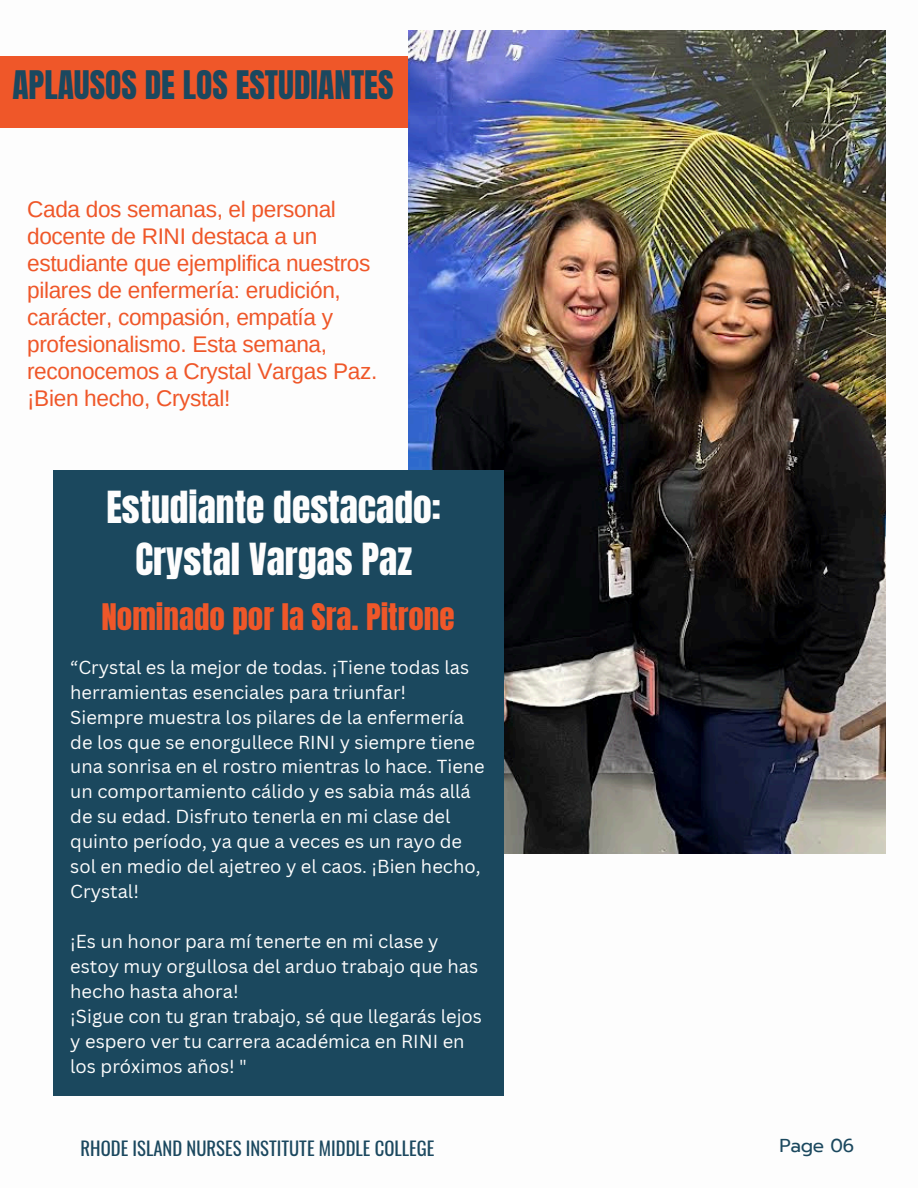
<style>
.page{position:relative;width:918px;height:1188px;background:#fff}
.page>*{position:absolute;margin:0;border:0;box-sizing:border-box;transform-origin:0 0}
.t1{font:37.65px/51.8px "Anton";color:#fdfdfd;text-align:center}
.t2{font:33.45px "Anton";color:#1b485f}
.t3{font:31.2px "Anton";color:#ef5729}
.t4{font:22.65px/27px "Arimo";letter-spacing:-.015em;color:#ef5729}
.t5{font:18.75px "Oswald";color:#1b485f}
.t6{font:18.6px "Prompt";letter-spacing:-.015em;color:#1b485e}
.t7{font:18.3px/24.9px "Canva Sans";color:#fdfdfd}
</style>
<div class="page">
<div style="left:0;top:56px;width:503px;height:72px;background:#ef5729"></div>
<img style="left:409px;top:30px;width:477px;height:824px">
<div style="left:53px;top:470px;width:450px;height:626px;background:#1b485e"></div>
<h2 class="t2" style="left:12px;top:61px;width:383px">APLAUSOS DE LOS ESTUDIANTES</h2>
<p class="t4" style="left:27px;top:196px;width:352px">Cada dos semanas, el personal docente de RINI destaca a un estudiante que ejemplifica nuestros pilares de enfermería: erudición, carácter, compasión, empatía y profesionalismo. Esta semana, reconocemos a Crystal Vargas Paz. ¡Bien hecho, Crystal!</p>
<h3 class="t1" style="left:106px;top:482px;width:336px">Estudiante destacado:<br>Crystal Vargas Paz</h3>
<p class="t3" style="left:101px;top:594px;width:355px">Nominado por la Sra. Pitrone</p>
<p class="t7" style="left:70px;top:654px;width:400px">“Crystal es la mejor de todas. ¡Tiene todas las herramientas esenciales para triunfar!</p>
<p class="t7" style="left:70px;top:704px;width:416px">Siempre muestra los pilares de la enfermería de los que se enorgullece RINI y siempre tiene una sonrisa en el rostro mientras lo hace. Tiene un comportamiento cálido y es sabia más allá de su edad. Disfruto tenerla en mi clase del quinto período, ya que a veces es un rayo de sol en medio del ajetreo y el caos. ¡Bien hecho, Crystal!</p>
<p class="t7" style="left:70px;top:929px;width:410px">¡Es un honor para mí tenerte en mi clase y estoy muy orgullosa del arduo trabajo que has hecho hasta ahora!</p>
<h5 class="t7" style="left:70px;top:1003px;width:413px">¡Sigue con tu gran trabajo, sé que llegarás lejos y espero ver tu carrera académica en RINI en los próximos años! "</h5>
<h4 class="t5" style="left:81px;top:1134px;width:355px">RHODE ISLAND NURSES INSTITUTE MIDDLE COLLEGE</h4>
<h1 class="t6" style="left:780px;top:1132px;width:76px">Page 06</h1>
</div>
